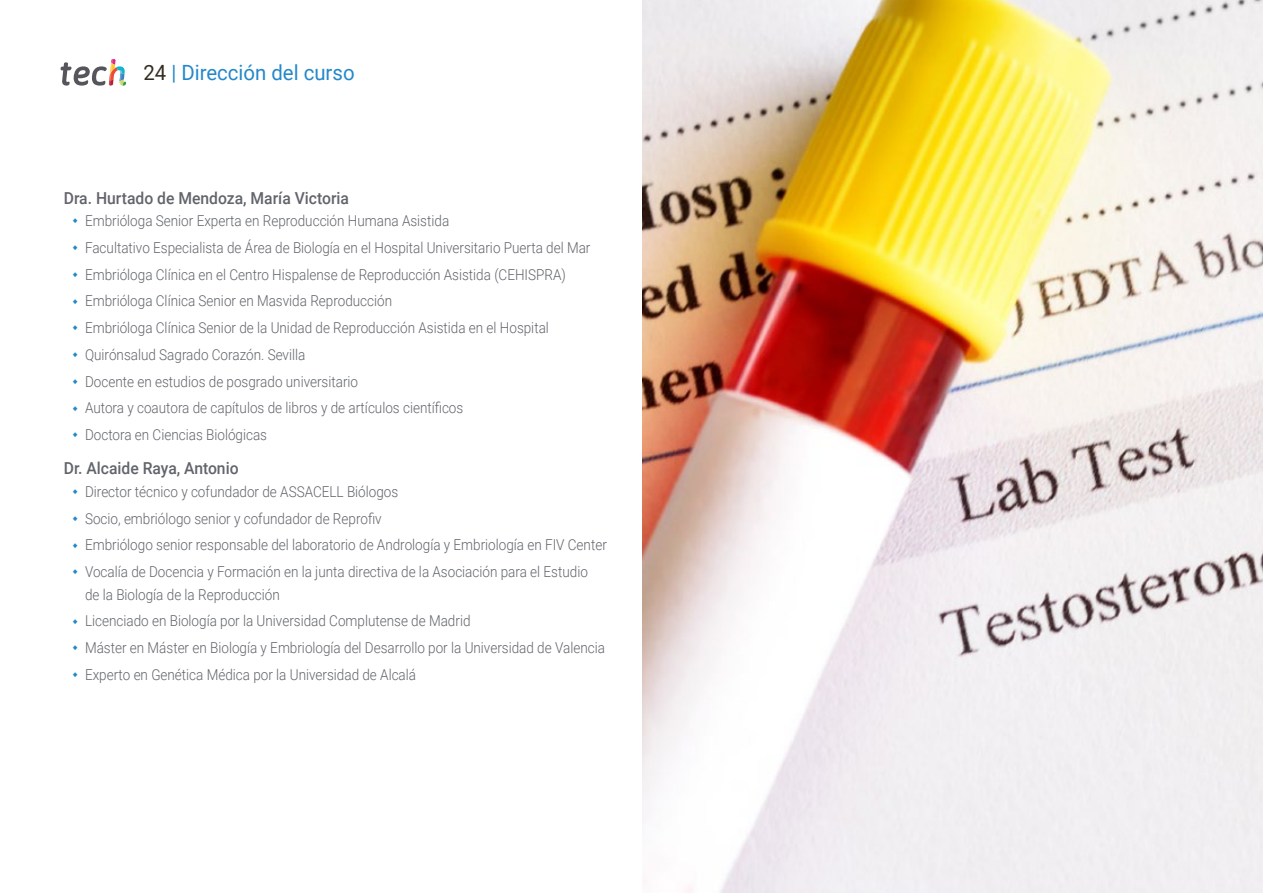
<style>
.page{position:relative;width:1263px;height:893px;background:#fff}
.page>*{position:absolute;margin:0;border:0;box-sizing:border-box;transform-origin:0 0}
.t1{font:21px "Roboto";color:#2488c9}
.t2{font:500 16.5px "Roboto";color:#61646a;scale:.95 1}
.t3{font:300 15px/26.7px "Roboto";color:#61646a;scale:.9 1}
.s1{color:#312e20}
</style>
<div class="page">
<img style="left:642px;top:0;width:621px;height:893px">
<svg style="left:61px;top:59px;width:65px;height:27px"></svg>
<h1 class="t1" style="left:144px;top:57px;width:213px"><span class="s1">24</span> | Dirección del curso</h1>
<p class="t2" style="left:64px;top:186px;width:302px">Dra. Hurtado de Mendoza, María Victoria</p>
<p class="t3" style="left:85px;top:207px;width:563px">Embrióloga Senior Experta en Reproducción Humana Asistida<br>Facultativo Especialista de Área de Biología en el Hospital Universitario Puerta del Mar Embrióloga Clínica en el Centro Hispalense de Reproducción Asistida (CEHISPRA)<br>Embrióloga Clínica Senior en Masvida Reproducción<br>Embrióloga Clínica Senior de la Unidad de Reproducción Asistida en el Hospital Quirónsalud Sagrado Corazón. Sevilla<br>Docente en estudios de posgrado universitario<br>Autora y coautora de capítulos de libros y de artículos científicos<br>Doctora en Ciencias Biológicas</p>
<p class="t2" style="left:64px;top:457px;width:185px">Dr. Alcaide Raya, Antonio</p>
<p class="t3" style="left:85px;top:478px;width:581px">Director técnico y cofundador de ASSACELL Biólogos<br>Socio, embriólogo senior y cofundador de Reprofiv<br>Embriólogo senior responsable del laboratorio de Andrología y Embriología en FIV Center Vocalía de Docencia y Formación en la junta directiva de la Asociación para el Estudio</p>
<p class="t3" style="left:85px;top:580px;width:579px">de la Biología de la Reproducción<br>Licenciado en Biología por la Universidad Complutense de Madrid<br>Máster en Máster en Biología y Embriología del Desarrollo por la Universidad de Valencia Experto en Genética Médica por la Universidad de Alcalá</p>
</div>
